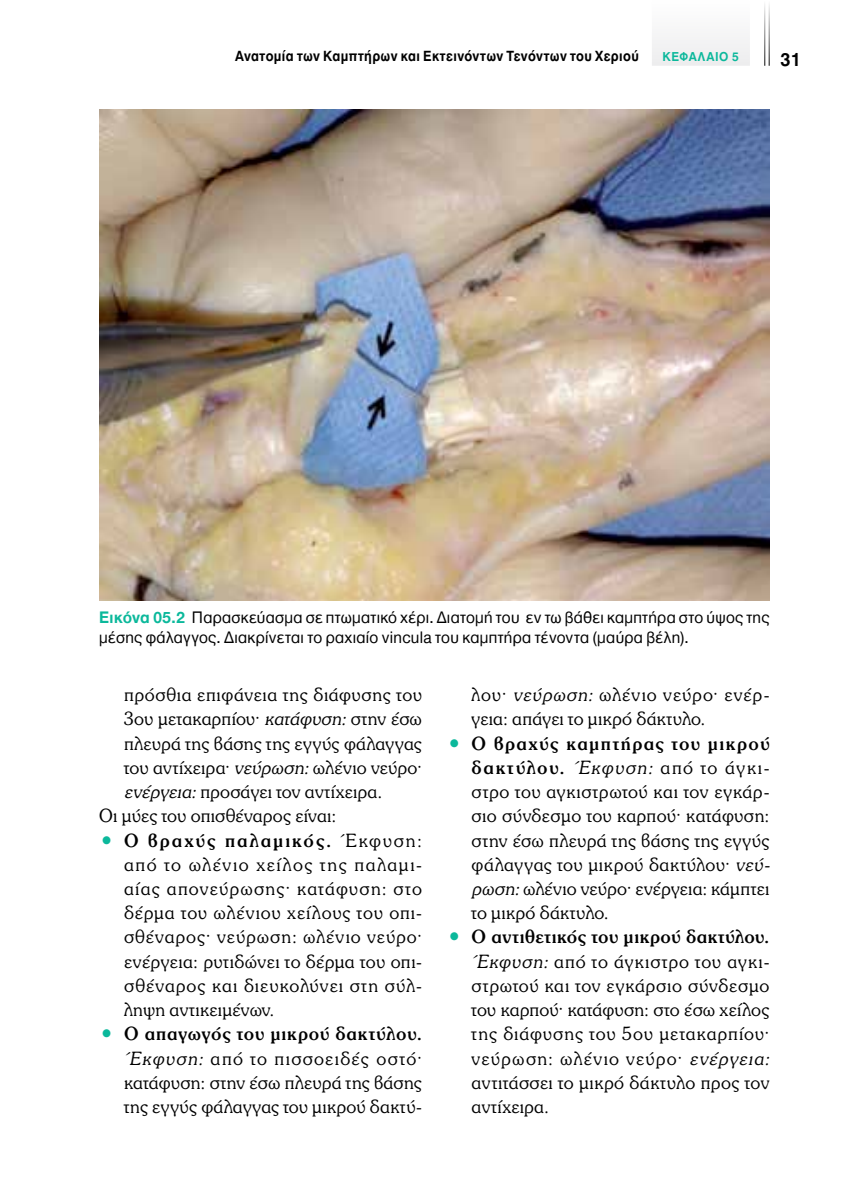
<style>
.page{position:relative;width:844px;height:1191px;background:#fff}
.page>*{position:absolute;margin:0;border:0;box-sizing:border-box;transform-origin:0 0}
.t1{font:300 19.95px/24.3px "UB Souvenir";letter-spacing:.02em;color:#000}
.t2{font:18.38px "UB Helvetica Bold";color:#000;scale:.95 1}
.t3{font:17.15px/20.1px "Helvetica Neue Greek";letter-spacing:.02em;color:#000;scale:.96 1}
.t4{font:14px "UB Helvetica Bold";letter-spacing:.03em;color:#000;scale:.91 1}
.t5{font:12.25px "UB Helvetica Bold";letter-spacing:.055em;color:#0bb89b;scale:.95 1}
.s1{font-weight:700;color:#0bb89b}
.s2{font-style:italic}
.s3{color:#0bb89b}
.s4{font-weight:400}
</style>
<div class="page">
<img style="left:99px;top:110px;width:670px;height:490px">
<div style="left:651px;top:0;width:98px;height:66px;background:#f5f5f6"></div>
<hr style="left:764px;top:0;width:1px;height:66px;background:#000">
<hr style="left:768px;top:0;width:1px;height:66px;background:#000">
<p class="t4" style="left:235px;top:47px;width:445px">Ανατομία των Καμπτήρων και Εκτεινόντων Τενόντων του Χεριού</p>
<p class="t5" style="left:662px;top:49px;width:82px">ΚΕΦΑΛΑΙΟ 5</p>
<p class="t2" style="left:780px;top:48px;width:22px">31</p>
<p class="t3" style="left:99px;top:607px;width:699px"><span class="s1">Εικόνα 05.2</span> Παρασκεύασμα σε πτωματικό χέρι. Διατομή του εν τω βάθει καμπτήρα στο ύψος της μέσης φάλαγγος. Διακρίνεται το ραχιαίο vincula του καμπτήρα τένοντα (μαύρα βέλη).</p>
<p class="t1" style="left:124px;top:682px;width:299px">πρόσθια επιφάνεια της διάφυσης του</p>
<p class="t1" style="left:124px;top:706px;width:299px">3ου μετακαρπίου· <span class="s2">κατάφυση:</span>στην έσω</p>
<p class="t1" style="left:124px;top:730px;width:299px">πλευρά της βάσης της εγγύς φάλαγγας</p>
<p class="t1" style="left:124px;top:755px;width:299px">του αντίχειρα· <span class="s2">νεύρωση:</span>ωλένιο νεύρο·</p>
<p class="t1" style="left:124px;top:779px;width:260px"><span class="s2">ενέργεια:</span>προσάγει τον αντίχειρα.</p>
<p class="t1" style="left:99px;top:803px;width:238px">Οι μύες του οπισθέναρος είναι:</p>
<p class="t1" style="left:124px;top:827px;width:299px;text-align:justify;text-indent:-25px"><span class="s3">•</span> <span class="s4">Ο βραχύς παλαμικός.</span> Έκφυση: από το ωλένιο χείλος της παλαμι&shy;αίας απονεύρωσης· κατάφυση: στο δέρμα του ωλένιου χείλους του οπι&shy;σθέναρος· νεύρωση: ωλένιο νεύρο· ενέργεια: ρυτιδώνει το δέρμα του οπι&shy;σθέναρος και διευκολύνει στη σύλ&shy;ληψη αντικειμένων.</p>
<p class="t1" style="left:124px;top:1021px;width:299px;text-align:justify;text-indent:-25px"><span class="s3">•</span> <span class="s4">Ο απαγωγός του μικρού δακτύλου.<br></span><span class="s2">Έκφυση:</span> από το πισσοειδές οστό· κατάφυση: στην έσω πλευρά της βάσης της εγγύς φάλαγγας του μικρού δακτύ-</p>
<p class="t1" style="left:471px;top:682px;width:299px">λου· <span class="s2">νεύρωση:</span> ωλένιο νεύρο· ενέρ&shy;γεια: απάγει το μικρό δάκτυλο.</p>
<p class="t1" style="left:471px;top:730px;width:303px;text-indent:-25px"><span class="s3">•</span> <span class="s4">Ο βραχύς καμπτήρας του μικρού δακτύλου.</span> <span class="s2">Έκφυση:</span> από το άγκι&shy;στρο του αγκιστρωτού και τον εγκάρ&shy;σιο σύνδεσμο του καρπού· κατάφυση: στην έσω πλευρά της βάσης της εγγύς φάλαγγας του μικρού δακτύλου· <span class="s2">νεύ&shy;ρωση:</span>ωλένιο νεύρο· ενέργεια: κάμπτει το μικρό δάκτυλο.</p>
<p class="t1" style="left:471px;top:924px;width:303px;text-indent:-25px"><span class="s3">•</span> <span class="s4">Ο αντιθετικός του μικρού δακτύλου.<br></span><span class="s2">Έκφυση:</span> από το άγκιστρο του αγκι&shy;στρωτού και τον εγκάρσιο σύνδεσμο του καρπού· κατάφυση: στο έσω χείλος της διάφυσης του 5ου μετακαρπίου· νεύρωση: ωλένιο νεύρο· <span class="s2">ενέργεια: </span>αντιτάσσει το μικρό δάκτυλο προς τον αντίχειρα.</p>
</div>
